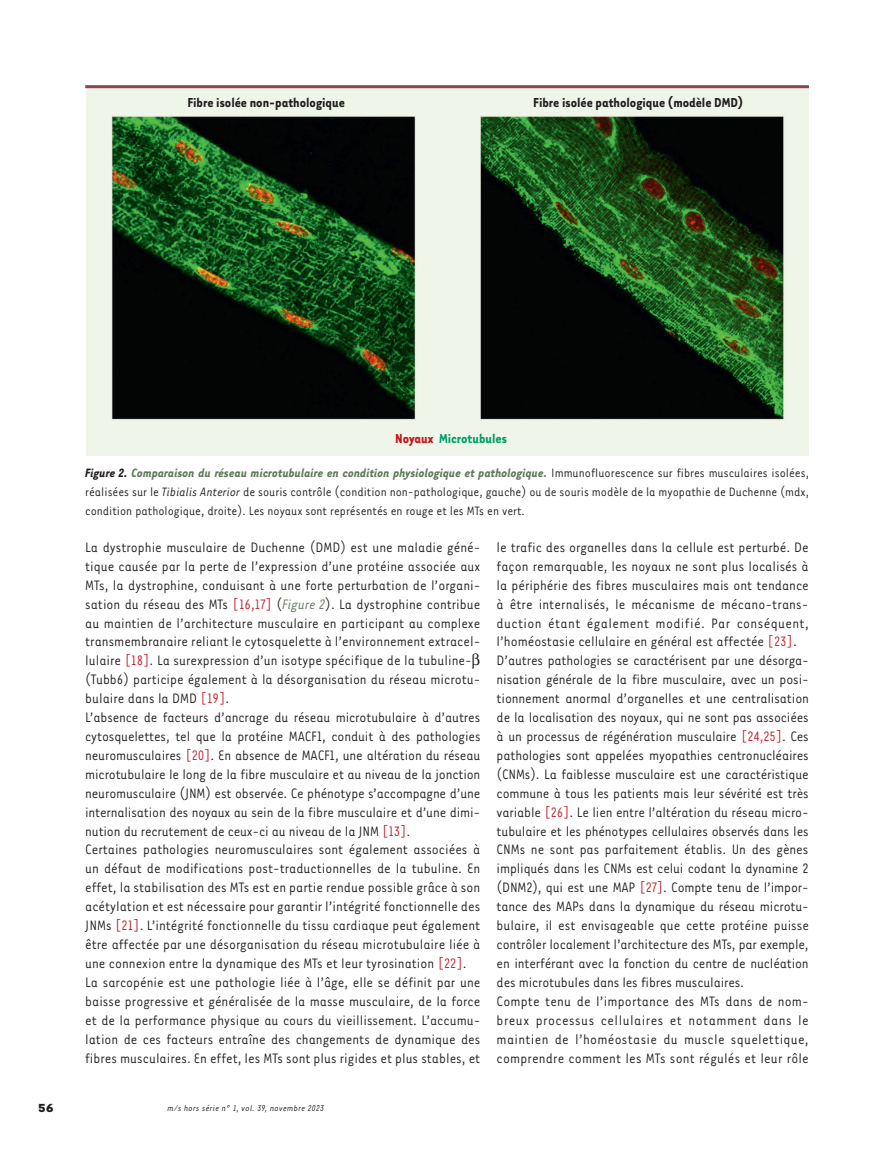
<style>
.page{position:relative;width:894px;height:1149px;background:#fff}
.page>*{position:absolute;margin:0;border:0;box-sizing:border-box;transform-origin:0 0}
.t1{font:15.75px/18.9px "Tarzana Nar OT";color:#231f20}
.t2{font:700 15px "Tarzana Nar OT";color:#231f20}
.t3{font:700 15px "Tarzana Nar OT";color:#009f66}
.t4{font:13.95px/18.9px "Tarzana Nar OT";color:#231f20;text-align:justify}
.t5{font:700 13.5px "Tarzana Wide OT";color:#231f20}
.t6{font:italic 9.75px "Tarzana Nar OT";letter-spacing:.025em;color:#231f20}
.s1{color:#c4121a}
.s2{color:#fff}
.s3{font-weight:700;font-style:italic}
.s4{font-weight:700;font-style:italic;color:#61795c}
.s5{font-style:italic}
.s6{color:#c12029}
.s7{font-style:italic;color:#61795c}
</style>
<div class="page">
<div style="left:86px;top:85px;width:722px;height:370px;background:#eff5e8"></div>
<img style="left:112px;top:116px;width:672px;height:304px">
<hr style="left:85px;top:85px;width:723px;height:3px;background:#8d4651">
<p class="t2" style="left:187px;top:93px;width:159px">Fibre isolée non-pathologique</p>
<p class="t2" style="left:533px;top:93px;width:211px">Fibre isolée pathologique (modèle DMD)</p>
<p class="t3" style="left:395px;top:429px;width:113px"><span class="s1">Noyaux</span><span class="s2">/</span>Microtubules</p>
<p class="t4" style="left:85px;top:462px;width:725px"><span class="s3">Figure 2.</span> <span class="s4">Comparaison du réseau microtubulaire en condition physiologique et pathologique.</span> Immunofluorescence sur fibres musculaires isolées, réalisées sur le <span class="s5">Tibialis Anterior</span> de souris contrôle (condition non-pathologique, gauche) ou de souris modèle de la myopathie de Duchenne (mdx, condition pathologique, droite). Les noyaux sont représentés en rouge et les MTs en vert.</p>
<p class="t1" style="left:85px;top:537px;width:396px">La dystrophie musculaire de Duchenne (DMD) est une maladie géné&shy;tique causée par la perte de l’expression d’une protéine associée aux MTs, la dystrophine, conduisant à une forte perturbation de l’organi&shy;sation du réseau des MTs <span class="s6">[16,17]</span> (<span class="s7">Figure 2</span>). La dystrophine contribue au maintien de l’architecture musculaire en participant au complexe transmembranaire reliant le cytosquelette à l’environnement extracel&shy;lulaire <span class="s6">[18]</span>. La surexpression d’un isotype spécifique de la tubuline-(Tubb6) participe également à la désorganisation du réseau microtu&shy;bulaire dans la DMD <span class="s6">[19]</span>.<br>L’absence de facteurs d’ancrage du réseau microtubulaire à d’autres cytosquelettes, tel que la protéine MACF1, conduit à des pathologies neuromusculaires <span class="s6">[20]</span>. En absence de MACF1, une altération du réseau microtubulaire le long de la fibre musculaire et au niveau de la jonction neuromusculaire (JNM) est observée. Ce phénotype s’accompagne d’une internalisation des noyaux au sein de la fibre musculaire et d’une dimi&shy;nution du recrutement de ceux-ci au niveau de la JNM <span class="s6">[13]</span>.<br>Certaines pathologies neuromusculaires sont également associées à un défaut de modifications post-traductionnelles de la tubuline. En effet, la stabilisation des MTs est en partie rendue possible grâce à son acétylation et est nécessaire pour garantir l’intégrité fonctionnelle des JNMs <span class="s6">[21]</span>. L’intégrité fonctionnelle du tissu cardiaque peut également être affectée par une désorganisation du réseau microtubulaire liée à une connexion entre la dynamique des MTs et leur tyrosination <span class="s6">[22]</span>.<br>La sarcopénie est une pathologie liée à l’âge, elle se définit par une baisse progressive et généralisée de la masse musculaire, de la force et de la performance physique au cours du vieillissement. L’accumu&shy;lation de ces facteurs entraîne des changements de dynamique des fibres musculaires. En effet, les MTs sont plus rigides et plus stables, et</p>
<p class="t5" style="left:38px;top:1098px;width:18px">56</p>
<p class="t6" style="left:167px;top:1102px;width:158px">m/s hors série n° 1, vol. 39, novembre 2023</p>
<p class="t1" style="left:496px;top:537px;width:314px">le trafic des organelles dans la cellule est perturbé. De façon remarquable, les noyaux ne sont plus localisés à la périphérie des fibres musculaires mais ont tendance à être internalisés, le mécanisme de mécano-trans&shy;duction étant également modifié. Par conséquent, l’homéostasie cellulaire en général est affectée <span class="s6">[23]</span>.<br>D’autres pathologies se caractérisent par une désorga&shy;nisation générale de la fibre musculaire, avec un posi&shy;tionnement anormal d’organelles et une centralisation de la localisation des noyaux, qui ne sont pas associées à un processus de régénération musculaire <span class="s6">[24,25]</span>. Ces pathologies sont appelées myopathies centronucléaires (CNMs). La faiblesse musculaire est une caractéristique commune à tous les patients mais leur sévérité est très variable <span class="s6">[26]</span>. Le lien entre l’altération du réseau micro&shy;tubulaire et les phénotypes cellulaires observés dans les CNMs ne sont pas parfaitement établis. Un des gènes impliqués dans les CNMs est celui codant la dynamine 2 (DNM2), qui est une MAP <span class="s6">[27]</span>. Compte tenu de l’impor&shy;tance des MAPs dans la dynamique du réseau microtu&shy;bulaire, il est envisageable que cette protéine puisse contrôler localement l’architecture des MTs, par exemple, en interférant avec la fonction du centre de nucléation des microtubules dans les fibres musculaires.<br>Compte tenu de l’importance des MTs dans de nom&shy;breux processus cellulaires et notamment dans le maintien de l’homéostasie du muscle squelettique, comprendre comment les MTs sont régulés et leur rôle</p>
</div>
